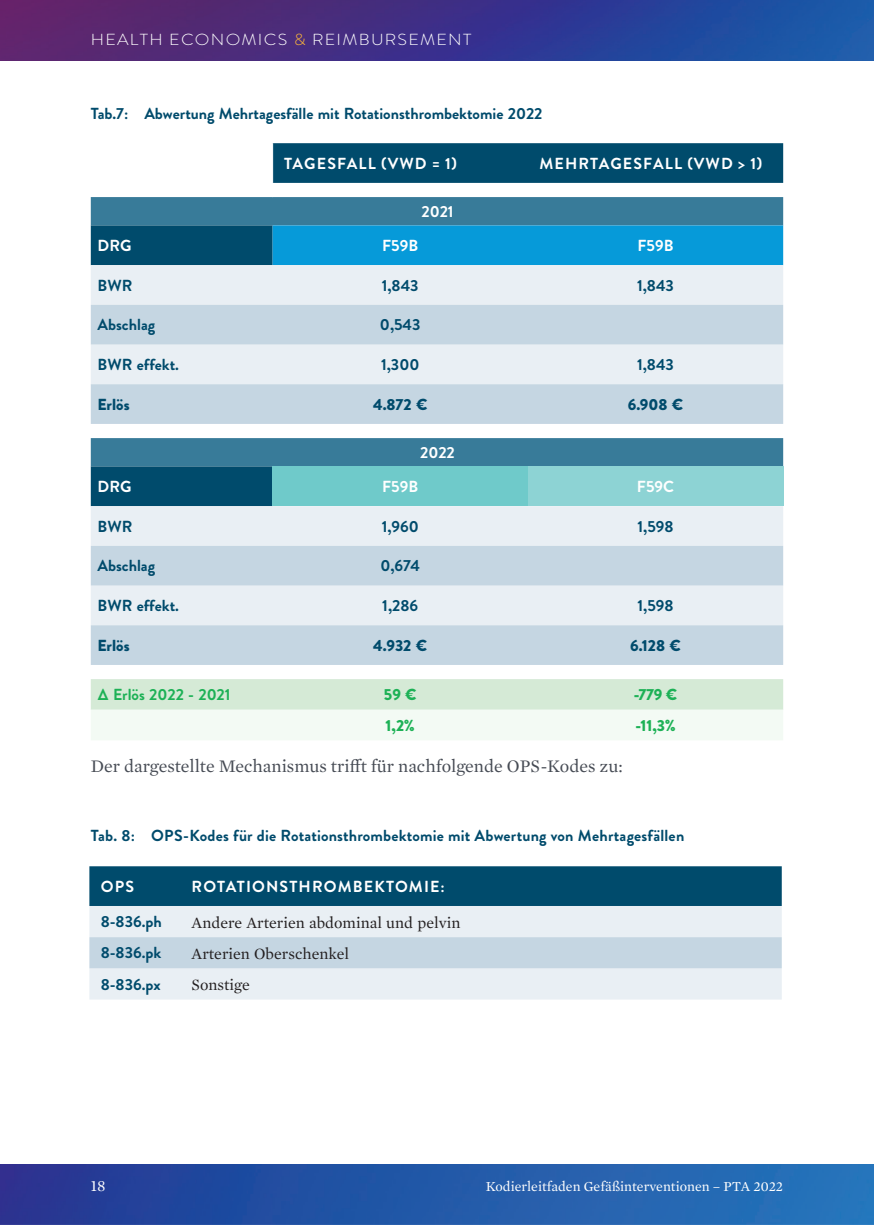
<style>
.page{position:relative;width:874px;height:1225px;background:#fff}
.page>*{position:absolute;margin:0;border:0;box-sizing:border-box;transform-origin:0 0}
.t1{font:18px "Mercury Text G1";color:#464b54}
.t2{font:700 16px "Brandon Grotesque";color:#004b6c}
.t3{font:700 16px "Brandon Grotesque";letter-spacing:.07em;color:#fff}
.t4{font:16px "Mercury Text G1";color:#231f20}
.t5{font:900 16px "Brandon Grotesque";color:#004b6c}
.t6{font:300 16px "Brandon Grotesque";letter-spacing:.07em;color:#fff;scale:1.1 1}
.t7{font:900 16px "Brandon Grotesque";letter-spacing:-.01em;color:#1db156}
.t8{font:700 16px "Brandon Grotesque";color:#1db156}
.t9{font:16px "Mercury Text G1";color:#fff}
.t10{font:14px "Mercury Text G1";color:#fff}
.s1{color:#fcb53b}
</style>
<div class="page">
<img style="left:0;top:1164px;width:873px;height:61px">
<img style="left:0;top:0;width:873px;height:61px">
<div style="left:89px;top:866px;width:692px;height:40px;background:#004b6c"></div>
<div style="left:89px;top:906px;width:692px;height:93px;background:#e9eff4"></div>
<div style="left:89px;top:937px;width:692px;height:31px;background:#c5d6e2"></div>
<div style="left:91px;top:197px;width:691px;height:28px;background:#387b99"></div>
<div style="left:91px;top:225px;width:181px;height:40px;background:#004b6c"></div>
<div style="left:272px;top:225px;width:510px;height:40px;background:#069ad9"></div>
<div style="left:91px;top:265px;width:691px;height:40px;background:#e9eff4"></div>
<svg style="left:91px;top:305px;width:691px;height:360px;background:#c2d4df"></svg>
<div style="left:272px;top:466px;width:255px;height:40px;background:#6fcaca"></div>
<div style="left:527px;top:466px;width:255px;height:40px;background:#8dd3d4"></div>
<svg style="left:91px;top:679px;width:691px;height:61px"></svg>
<div style="left:272px;top:143px;width:510px;height:40px;background:#004b6c"></div>
<p class="t6" style="left:91px;top:28px;width:347px">HEALTH ECONOMICS <span class="s1">&amp;</span> REIMBURSEMENT</p>
<p class="t2" style="left:91px;top:102px;width:453px">Tab.7: Abwertung Mehrtagesfälle mit Rotationsthrombektomie 2022</p>
<p class="t3" style="left:284px;top:152px;width:174px">TAGESFALL (VWD = 1)</p>
<p class="t3" style="left:539px;top:152px;width:224px">MEHRTAGESFALL (VWD &gt; 1)</p>
<p class="t3" style="left:421px;top:200px;width:34px">2021</p>
<p class="t3" style="left:98px;top:234px;width:35px">DRG</p>
<p class="t3" style="left:382px;top:234px;width:37px">F59B</p>
<p class="t3" style="left:637px;top:234px;width:37px">F59B</p>
<p class="t2" style="left:98px;top:274px;width:36px">BWR</p>
<p class="t2" style="left:381px;top:274px;width:38px">1,843</p>
<p class="t2" style="left:636px;top:274px;width:38px">1,843</p>
<p class="t2" style="left:98px;top:313px;width:59px">Abschlag</p>
<p class="t2" style="left:380px;top:313px;width:42px">0,543</p>
<p class="t2" style="left:98px;top:353px;width:83px">BWR effekt.</p>
<p class="t2" style="left:381px;top:353px;width:40px">1,300</p>
<p class="t2" style="left:636px;top:353px;width:38px">1,843</p>
<p class="t5" style="left:98px;top:393px;width:33px">Erlös</p>
<p class="t5" style="left:373px;top:393px;width:56px">4.872 €</p>
<p class="t5" style="left:627px;top:393px;width:57px">6.908 €</p>
<p class="t3" style="left:420px;top:441px;width:36px">2022</p>
<p class="t3" style="left:97px;top:475px;width:35px">DRG</p>
<p class="t3" style="left:382px;top:475px;width:37px">F59B</p>
<p class="t3" style="left:636px;top:475px;width:39px">F59C</p>
<p class="t2" style="left:97px;top:515px;width:36px">BWR</p>
<p class="t2" style="left:381px;top:515px;width:38px">1,960</p>
<p class="t2" style="left:637px;top:515px;width:37px">1,598</p>
<p class="t2" style="left:97px;top:554px;width:59px">Abschlag</p>
<p class="t2" style="left:380px;top:554px;width:41px">0,674</p>
<p class="t2" style="left:97px;top:594px;width:83px">BWR effekt.</p>
<p class="t2" style="left:382px;top:594px;width:37px">1,286</p>
<p class="t2" style="left:637px;top:594px;width:37px">1,598</p>
<p class="t5" style="left:97px;top:634px;width:33px">Erlös</p>
<p class="t5" style="left:373px;top:634px;width:55px">4.932 €</p>
<p class="t5" style="left:629px;top:634px;width:52px">6.128 €</p>
<p class="t8" style="left:97px;top:683px;width:134px">∆ Erlös 2022 - 2021</p>
<p class="t7" style="left:383px;top:683px;width:34px">59 €</p>
<p class="t7" style="left:633px;top:683px;width:45px">-779 €</p>
<p class="t7" style="left:385px;top:714px;width:31px">1,2%</p>
<p class="t7" style="left:635px;top:714px;width:42px">-11,3%</p>
<p class="t1" style="left:91px;top:753px;width:533px">Der dargestellte Mechanismus trifft für nachfolgende OPS-Kodes zu:</p>
<p class="t2" style="left:91px;top:824px;width:594px">Tab. 8: OPS-Kodes für die Rotationsthrombektomie mit Abwertung von Mehrtagesfällen</p>
<p class="t3" style="left:101px;top:875px;width:35px">OPS</p>
<p class="t3" style="left:191px;top:875px;width:255px">ROTATIONSTHROMBEKTOMIE:</p>
<p class="t2" style="left:101px;top:910px;width:63px">8-836.ph</p>
<p class="t4" style="left:191px;top:910px;width:270px">Andere Arterien abdominal und pelvin</p>
<p class="t2" style="left:101px;top:941px;width:62px">8-836.pk</p>
<p class="t4" style="left:191px;top:942px;width:159px">Arterien Oberschenkel</p>
<p class="t2" style="left:101px;top:973px;width:61px">8-836.px</p>
<p class="t4" style="left:191px;top:973px;width:60px">Sonstige</p>
<p class="t9" style="left:91px;top:1174px;width:16px">18</p>
<p class="t10" style="left:485px;top:1176px;width:299px">Kodierleitfaden Gefäßinterventionen – PTA 2022</p>
</div>
